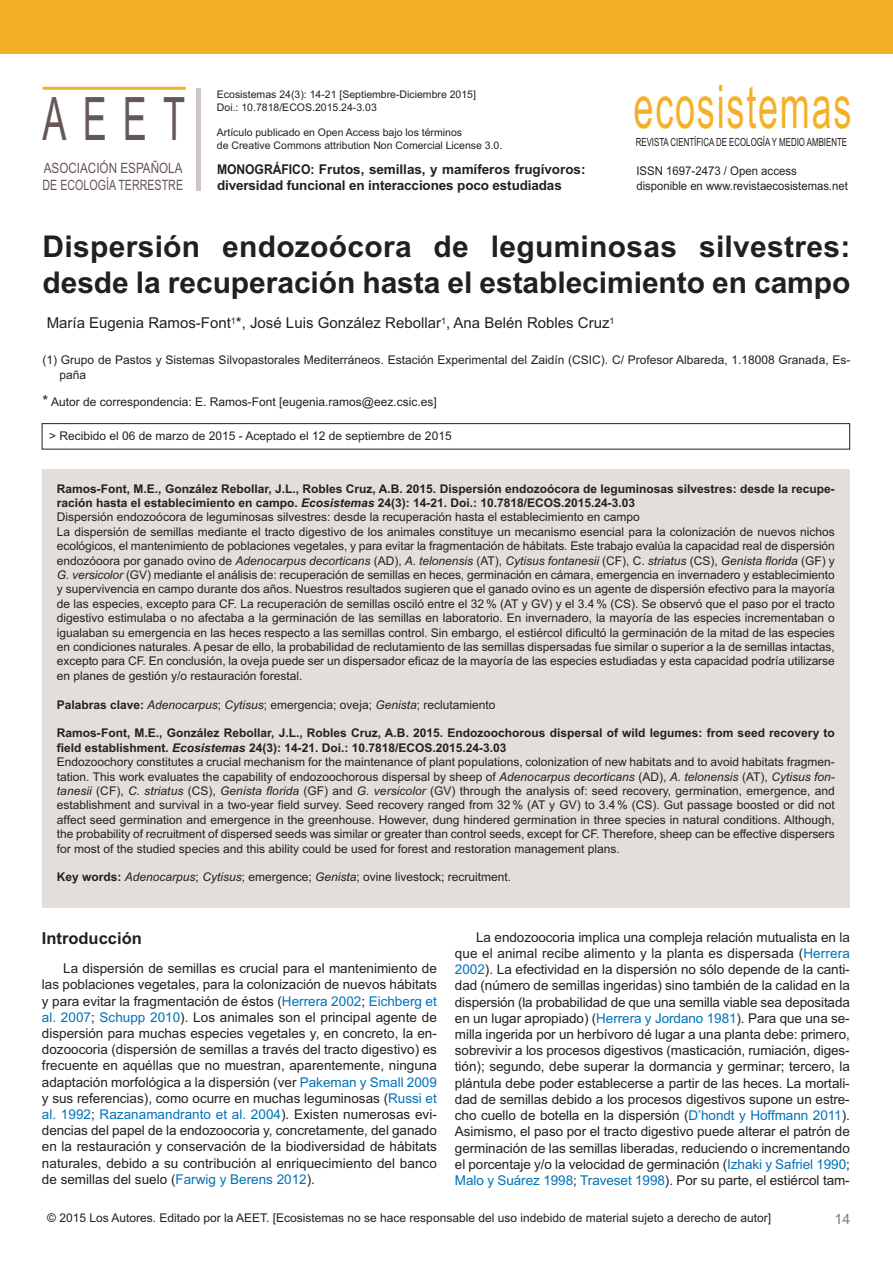
<style>
.page{position:relative;width:893px;height:1263px;background:#fff}
.page>*{position:absolute;margin:0;border:0;box-sizing:border-box;transform-origin:0 0}
.t1{font:60px "Arial";letter-spacing:.05em;color:#f4b027;scale:.6 1}
.t2{font:60px "Arial";color:#645755;scale:.6 1}
.t3{font:700 30px/36px "Arial";color:#231f20}
.t4{font:700 16.5px "Arial";color:#231f20}
.t5{font:15px "Arial";color:#231f20}
.t6{font:14.25px/17.1px "Arial";color:#645755;scale:.82 1}
.t7{font:14.25px "Arial";color:#7f7e7c}
.t8{font:13.5px/16.2px "Arial";letter-spacing:-.005em;color:#231f20;text-align:justify}
.t9{font:700 13.5px/16.2px "Arial";letter-spacing:-.01em;color:#231f20;scale:.9 1}
.t10{font:12px/14.4px "Arial";color:#231f20}
.t11{font:12px/14.4px "Arial";color:#231f20;scale:.95 1}
.t12{font:11.25px "Arial";color:#231f20;scale:.7 1}
.t13{font:10.5px/12.8px "Arial";color:#231f20}
.s1{font-size:15px}
.s2{font-weight:700}
.s3{font-weight:700;font-style:italic}
.s4{font-style:italic}
.s5{color:#0072ba}
</style>
<div class="page">
<hr style="left:43px;top:87px;width:143px;height:3px;background:#f4b027">
<div style="left:196px;top:88px;width:5px;height:102px;background:#cdc6c3"></div>
<div style="left:0;top:0;width:893px;height:54px;background:#f4b027"></div>
<div style="left:42px;top:423px;width:808px;height:26px;border:1px solid #231f20"></div>
<div style="left:42px;top:469px;width:808px;height:439px;background:#e3dedc"></div>
<h1 class="t2" style="left:42px;top:84px;width:239px">AEET</h1>
<p class="t6" style="left:43px;top:159px;width:173px">ASOCIACIÓN ESPAÑOLA<br>DE ECOLOGÍA TERRESTRE</p>
<p class="t13" style="left:217px;top:88px;width:261px">Ecosistemas 24(3): 14-21 [Septiembre-Diciembre 2015]<br>Doi.: 10.7818/ECOS.2015.24-3.03</p>
<p class="t13" style="left:217px;top:126px;width:287px">Artículo publicado en Open Access bajo los términos<br>de Creative Commons attribution Non Comercial License 3.0.</p>
<p class="t9" style="left:217px;top:161px;width:411px">MONOGRÁFICO: Frutos, semillas, y mamíferos frugívoros: diversidad funcional en interacciones poco estudiadas</p>
<h1 class="t1" style="left:633px;top:72px;width:365px">ecosistemas</h1>
<p class="t12" style="left:636px;top:135px;width:303px">REVISTA CIENTÍFICA DE ECOLOGÍA Y MEDIO AMBIENTE</p>
<p class="t11" style="left:636px;top:164px;width:224px">ISSN 1697-2473 / Open access disponible en www.revistaecosistemas.net</p>
<h2 class="t3" style="left:43px;top:229px;width:809px">Dispersión endozoócora de leguminosas silvestres: desde la recuperación hasta el establecimiento en campo</h2>
<p class="t5" style="left:47px;top:314px;width:569px">María Eugenia Ramos-Font<sup>1</sup>*, José Luis González Rebollar<sup>1</sup>, Ana Belén Robles Cruz<sup>1</sup></p>
<p class="t10" style="left:60px;top:353px;width:792px;text-indent:-17px">(1) Grupo de Pastos y Sistemas Silvopastorales Mediterráneos. Estación Experimental del Zaidín (CSIC). C/ Profesor Albareda, 1.18008 Granada, Es&shy;paña</p>
<p class="t10" style="left:43px;top:394px;width:396px"><span class="s1">*</span> Autor de correspondencia: E. Ramos-Font [eugenia.ramos@eez.csic.es]</p>
<p class="t10" style="left:49px;top:428px;width:404px">&gt; Recibido el 06 de marzo de 2015 - Aceptado el 12 de septiembre de 2015</p>
<p class="t10" style="left:57px;top:481px;width:779px"><span class="s2">Ramos-Font, M.E., González Rebollar, J.L., Robles Cruz, A.B. 2015. Dispersión endozoócora de leguminosas silvestres: desde la recupe&shy;ración hasta el establecimiento en campo.</span> <span class="s3">Ecosistemas</span> <span class="s2">24(3): 14-21. Doi.: 10.7818/ECOS.2015.24-3.03<br></span>Dispersión endozoócora de leguminosas silvestres: desde la recuperación hasta el establecimiento en campo<br>La dispersión de semillas mediante el tracto digestivo de los animales constituye un mecanismo esencial para la colonización de nuevos nichos ecológicos, el mantenimiento de poblaciones vegetales, y para evitar la fragmentación de hábitats. Este trabajo evalúa la capacidad real de dispersión endozóoora por ganado ovino de <span class="s4">Adenocarpus decorticans</span> (AD), <span class="s4">A. telonensis</span> (AT), <span class="s4">Cytisus fontanesii</span> (CF), C. <span class="s4">striatus</span> (CS), <span class="s4">Genista florida</span> (GF) y <span class="s4">G. versicolor</span> (GV) mediante el análisis de: recuperación de semillas en heces, germinación en cámara, emergencia en invernadero y establecimiento y supervivencia en campo durante dos años. Nuestros resultados sugieren que el ganado ovino es un agente de dispersión efectivo para la mayoría de las especies, excepto para CF. La recuperación de semillas osciló entre el 32 % (AT y GV) y el 3.4 % (CS). Se observó que el paso por el tracto digestivo estimulaba o no afectaba a la germinación de las semillas en laboratorio. En invernadero, la mayoría de las especies incrementaban o igualaban su emergencia en las heces respecto a las semillas control. Sin embargo, el estiércol dificultó la germinación de la mitad de las especies en condiciones naturales. A pesar de ello, la probabilidad de reclutamiento de las semillas dispersadas fue similar o superior a la de semillas intactas, excepto para CF. En conclusión, la oveja puede ser un dispersador eficaz de la mayoría de las especies estudiadas y esta capacidad podría utilizarse en planes de gestión y/o restauración forestal.</p>
<p class="t10" style="left:57px;top:697px;width:440px"><span class="s2">Palabras clave:</span> <span class="s4">Adenocarpus</span>; <span class="s4">Cytisus</span>; emergencia; oveja; <span class="s4">Genista</span>; reclutamiento</p>
<p class="t10" style="left:57px;top:726px;width:779px"><span class="s2">Ramos-Font, M.E., González Rebollar, J.L., Robles Cruz, A.B. 2015. Endozoochorous dispersal of wild legumes: from seed recovery to field establishment.</span> <span class="s3">Ecosistemas</span> <span class="s2">24(3): 14-21. Doi.: 10.7818/ECOS.2015.24-3.03<br></span>Endozoochory constitutes a crucial mechanism for the maintenance of plant populations, colonization of new habitats and to avoid habitats fragmen&shy;tation. This work evaluates the capability of endozoochorous dispersal by sheep of <span class="s4">Adenocarpus decorticans</span> (AD), <span class="s4">A. telonensis</span> (AT), <span class="s4">Cytisus fon&shy;tanesii</span> (CF), <span class="s4">C. striatus</span> (CS), <span class="s4">Genista florida</span> (GF) and <span class="s4">G. versicolor</span> (GV) through the analysis of: seed recovery, germination, emergence, and establishment and survival in a two-year field survey. Seed recovery ranged from 32 % (AT y GV) to 3.4 % (CS). Gut passage boosted or did not affect seed germination and emergence in the greenhouse. However, dung hindered germination in three species in natural conditions. Although, the probability of recruitment of dispersed seeds was similar or greater than control seeds, except for CF. Therefore, sheep can be effective dispersers for most of the studied species and this ability could be used for forest and restoration management plans.</p>
<p class="t10" style="left:57px;top:870px;width:456px"><span class="s2">Key words:</span> <span class="s4">Adenocarpus</span>; <span class="s4">Cytisus</span>; emergence; <span class="s4">Genista</span>; ovine livestock; recruitment.</p>
<h3 class="t4" style="left:42px;top:929px;width:101px">Introducción</h3>
<p class="t8" style="left:42px;top:960px;width:396px;text-indent:21px">La dispersión de semillas es crucial para el mantenimiento de las poblaciones vegetales, para la colonización de nuevos hábitats y para evitar la fragmentación de éstos (<span class="s5">Herrera 2002</span>; <span class="s5">Eichberg et al. 2007</span>; <span class="s5">Schupp 2010</span>). Los animales son el principal agente de dispersión para muchas especies vegetales y, en concreto, la en&shy;dozoocoria (dispersión de semillas a través del tracto digestivo) es frecuente en aquéllas que no muestran, aparentemente, ninguna adaptación morfológica a la dispersión (ver <span class="s5">Pakeman y Small 2009 </span>y sus referencias), como ocurre en muchas leguminosas (<span class="s5">Russi et al. 1992</span>; <span class="s5">Razanamandranto et al. 2004</span>). Existen numerosas evi&shy;dencias del papel de la endozoocoria y, concretamente, del ganado en la restauración y conservación de la biodiversidad de hábitats naturales, debido a su contribución al enriquecimiento del banco de semillas del suelo (<span class="s5">Farwig y Berens 2012</span>).</p>
<p class="t8" style="left:455px;top:929px;width:396px;text-indent:21px">La endozoocoria implica una compleja relación mutualista en la que el animal recibe alimento y la planta es dispersada (<span class="s5">Herrera 2002</span>). La efectividad en la dispersión no sólo depende de la canti&shy;dad (número de semillas ingeridas) sino también de la calidad en la dispersión (la probabilidad de que una semilla viable sea depositada en un lugar apropiado) (<span class="s5">Herrera y Jordano 1981</span>). Para que una se&shy;milla ingerida por un herbívoro dé lugar a una planta debe: primero, sobrevivir a los procesos digestivos (masticación, rumiación, diges&shy;tión); segundo, debe superar la dormancia y germinar; tercero, la plántula debe poder establecerse a partir de las heces. La mortali&shy;dad de semillas debido a los procesos digestivos supone un estre&shy;cho cuello de botella en la dispersión (<span class="s5">D’hondt y Hoffmann 2011</span>).<br>Asimismo, el paso por el tracto digestivo puede alterar el patrón de germinación de las semillas liberadas, reduciendo o incrementando el porcentaje y/o la velocidad de germinación (<span class="s5">Izhaki y Safriel 1990</span>; <span class="s5">Malo y Suárez 1998</span>; <span class="s5">Traveset 1998</span>). Por su parte, el estiércol tam-</p>
<p class="t10" style="left:47px;top:1210px;width:725px">© 2015 Los Autores. Editado por la AEET. [Ecosistemas no se hace responsable del uso indebido de material sujeto a derecho de autor]</p>
<p class="t7" style="left:835px;top:1210px;width:17px">14</p>
</div>
